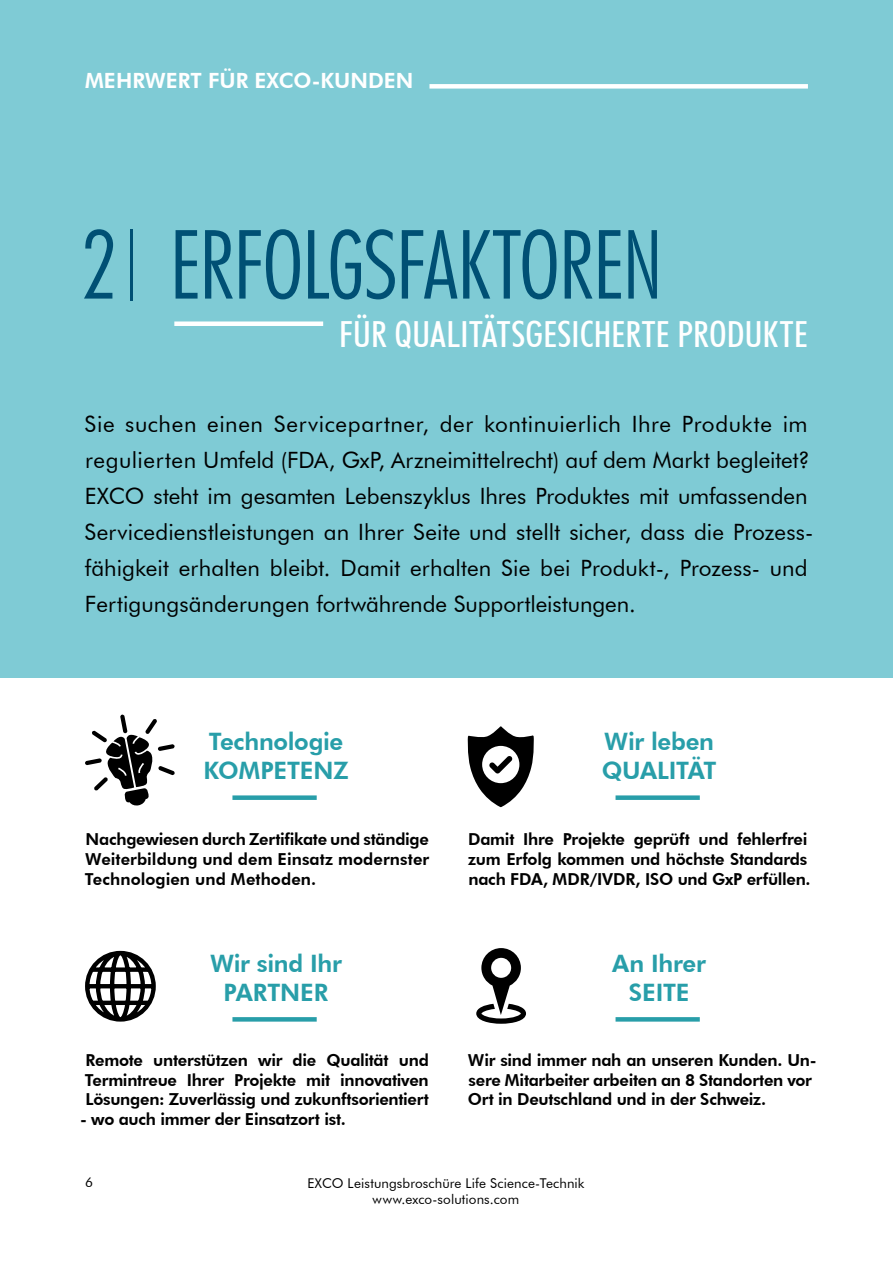
<style>
.page{position:relative;width:893px;height:1263px;background:#fff}
.page>*{position:absolute;margin:0;border:0;box-sizing:border-box;transform-origin:0 0}
.t1{font:300 condensed 96px "Futura BT";letter-spacing:-.025em;color:#005074}
.t2{font:500 condensed 36px "Futura BT";letter-spacing:.005em;color:#fff}
.t3{font:800 24px/28.8px "Futura BT";letter-spacing:-.01em;color:#289ea9}
.t4{font:22.5px/36px "Futura BT";letter-spacing:.005em;color:#000}
.t5{font:800 21px "Futura BT";color:#fff}
.t6{font:800 16.5px/19.8px "Futura BT";letter-spacing:-.015em;color:#000;text-align:justify}
.t7{font:13.5px/16.2px "Futura BT";letter-spacing:.01em;color:#000;text-align:center}
</style>
<div class="page">
<div style="left:0;top:0;width:893px;height:677px;background:#7fcbd5"></div>
<div style="left:429px;top:84px;width:379px;height:5px;background:#fff"></div>
<svg style="left:85px;top:714px;width:90px;height:92px"></svg>
<svg style="left:467px;top:726px;width:67px;height:81px"></svg>
<div style="left:174px;top:321px;width:149px;height:5px;background:#fff"></div>
<div style="left:232px;top:795px;width:85px;height:5px;background:#289ea9"></div>
<div style="left:615px;top:795px;width:85px;height:5px;background:#289ea9"></div>
<svg style="left:232px;top:1017px;width:85px;height:4px"></svg>
<svg style="left:615px;top:1017px;width:85px;height:4px"></svg>
<svg style="left:85px;top:950px;width:71px;height:72px"></svg>
<svg style="left:476px;top:948px;width:50px;height:76px"></svg>
<p class="t5" style="left:85px;top:68px;width:330px">MEHRWERT FÜR EXCO-KUNDEN</p>
<h1 class="t1" style="left:81px;top:206px;width:584px">2<sup>|</sup> ERFOLGSFAKTOREN</h1>
<h2 class="t2" style="left:339px;top:312px;width:470px">FÜR QUALITÄTSGESICHERTE PRODUKTE</h2>
<p class="t4" style="left:85px;top:406px;width:730px">Sie suchen einen Servicepartner, der kontinuierlich Ihre Produkte im regulierten Umfeld (FDA, GxP, Arzneimittelrecht) auf dem Markt begleitet?<br>EXCO steht im gesamten Lebenszyklus Ihres Produktes mit umfassenden Servicedienstleistungen an Ihrer Seite und stellt sicher, dass die Prozess&shy;fähigkeit erhalten bleibt. Damit erhalten Sie bei Produkt-, Prozess- und Fertigungsänderungen fortwährende Supportleistungen.</p>
<h3 class="t3" style="left:203px;top:727px;width:147px">Technologie<br>KOMPETENZ</h3>
<h3 class="t3" style="left:602px;top:727px;width:116px">Wir leben<br>QUALITÄT</h3>
<p class="t6" style="left:85px;top:829px;width:346px">Nachgewiesen durch Zertifikate und ständige Weiterbildung und dem Einsatz modernster Technologien und Methoden.</p>
<p class="t6" style="left:468px;top:829px;width:344px;text-align:left">Damit Ihre Projekte geprüft und fehlerfrei zum Erfolg kommen und höchste Standards nach FDA, MDR/IVDR, ISO und GxP erfüllen.</p>
<h3 class="t3" style="left:210px;top:949px;width:133px;text-align:center">Wir sind Ihr<br>PARTNER</h3>
<h3 class="t3" style="left:612px;top:949px;width:95px;text-align:center">An Ihrer<br>SEITE</h3>
<p class="t6" style="left:85px;top:1050px;width:346px">Remote unterstützen wir die Qualität und Termintreue Ihrer Projekte mit innovativen Lösungen: Zuverlässig und zukunftsorientiert</p>
<p class="t6" style="left:80px;top:1109px;width:267px">- wo auch immer der Einsatzort ist.</p>
<p class="t6" style="left:468px;top:1050px;width:351px;text-align:left">Wir sind immer nah an unseren Kunden. Un&shy;sere Mitarbeiter arbeiten an 8 Standorten vor<br>Ort in Deutschland und in der Schweiz.</p>
<p class="t7" style="left:85px;top:1174px;width:9px">6</p>
<p class="t7" style="left:307px;top:1175px;width:279px">EXCO Leistungsbroschüre Life Science-Technik www.exco-solutions.com</p>
</div>
